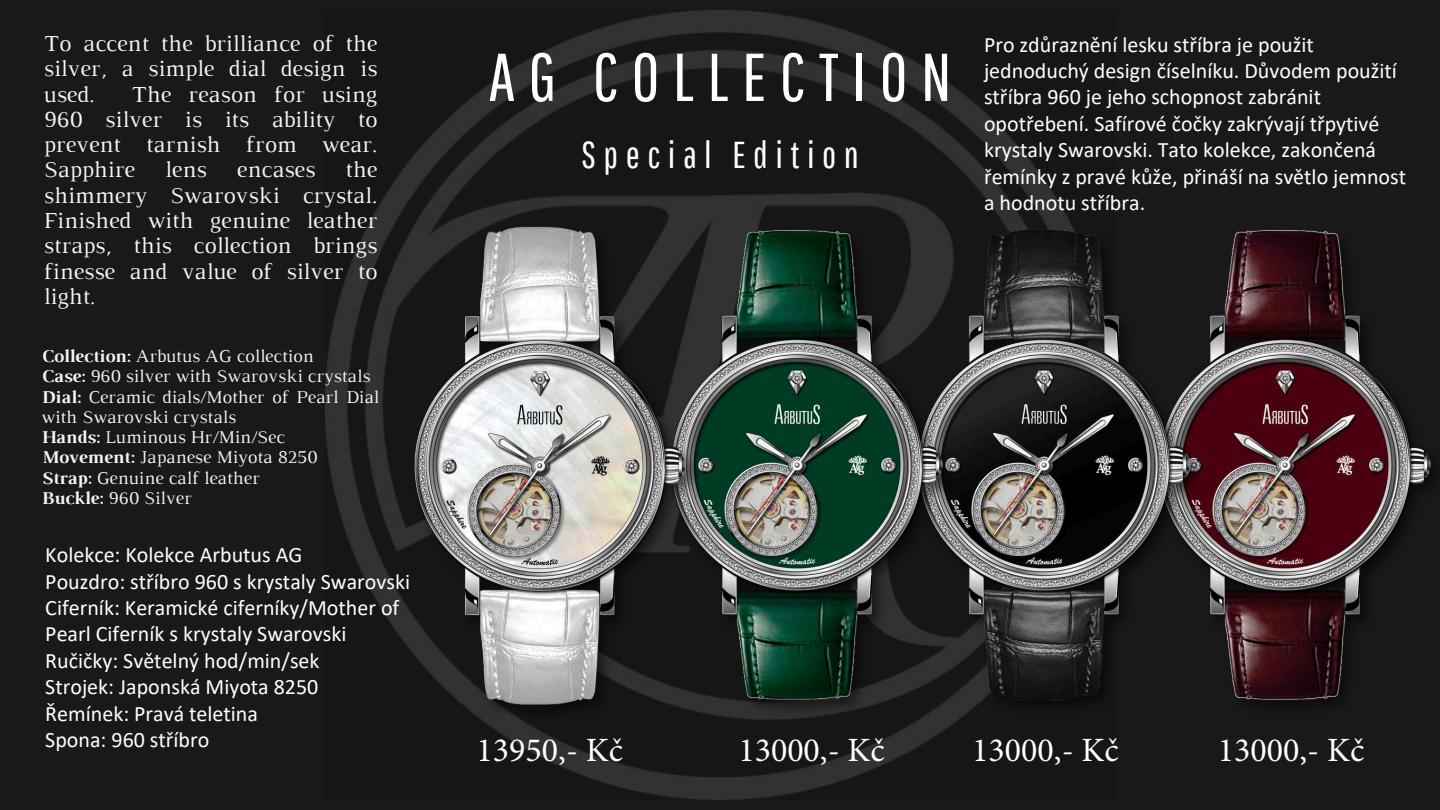
<style>
.page{position:relative;width:1440px;height:810px;background:#191919}
.page>*{position:absolute;margin:0;border:0;box-sizing:border-box;transform-origin:0 0}
.t1{font:67.5px "Pathway Gothic One";letter-spacing:.2em;color:#fff}
.t2{font:37.5px "Pathway Gothic One";letter-spacing:.2em;color:#fff}
.t3{font:34px "Minion Pro";color:#fff}
.t4{font:23.4px/25.3px "Luthier";color:#f6f5f1;text-align:justify}
.t5{font:22px/26.4px "Calibri";color:#fff}
.t6{font:18.4px/20.2px "Luthier";color:#f6f5f1}
.s1{font-weight:700}
</style>
<div class="page">
<img style="left:326px;top:11px;width:739px;height:789px">
<img style="left:1220px;top:230px;width:212px;height:473px">
<img style="left:974px;top:213px;width:246px;height:523px">
<img style="left:718px;top:213px;width:256px;height:523px">
<img style="left:382px;top:213px;width:336px;height:523px">
<p class="t4" style="left:44px;top:32px;width:335px">To accent the brilliance of the silver, a simple dial design is used.</p>
<p class="t4" style="left:44px;top:83px;width:335px;text-indent:88px">The reason for using 960 silver is its ability to prevent tarnish from wear.<br>Sapphire</p>
<p class="t4" style="left:165px;top:159px;width:43px">lens</p>
<p class="t4" style="left:237px;top:159px;width:80px">encases</p>
<p class="t4" style="left:44px;top:159px;width:335px;text-indent:302px">the shimmery Swarovski crystal.<br>Finished with genuine leather straps, this collection brings finesse and value of silver to light.</p>
<p class="t6" style="left:41px;top:347px;width:339px"><span class="s1">Collection:</span> Arbutus AG collection<br><span class="s1">Case:</span> 960 silver with Swarovski crystals<br><span class="s1">Dial:</span> Ceramic dials/Mother of Pearl Dial with Swarovski crystals<br><span class="s1">Hands:</span> Luminous Hr/Min/Sec<br><span class="s1">Movement:</span> Japanese Miyota 8250<br><span class="s1">Strap:</span> Genuine calf leather<br><span class="s1">Buckle:</span> 960 Silver</p>
<p class="t5" style="left:45px;top:541px;width:366px">Kolekce: Kolekce Arbutus AG<br>Pouzdro: stříbro 960 s krystaly Swarovski<br>Ciferník: Keramické ciferníky/Mother of<br>Pearl Ciferník s krystaly Swarovski<br>Ručičky: Světelný hod/min/sek<br>Strojek: Japonská Miyota 8250<br>Řemínek: Pravá teletina<br>Spona: 960 stříbro</p>
<h1 class="t1" style="left:489px;top:37px;width:464px">AG COLLECTION</h1>
<h2 class="t2" style="left:581px;top:132px;width:279px">Special Edition</h2>
<p class="t5" style="left:984px;top:31px;width:424px">Pro zdůraznění lesku stříbra je použit jednoduchý design číselníku. Důvodem použití stříbra 960 je jeho schopnost zabránit opotřebení. Safírové čočky zakrývají třpytivé krystaly Swarovski. Tato kolekce, zakončená řemínky z pravé kůže, přináší na světlo jemnost a hodnotu stříbra.</p>
<h3 class="t3" style="left:477px;top:727px;width:148px">13950,- Kč</h3>
<h3 class="t3" style="left:738px;top:727px;width:148px">13000,- Kč</h3>
<h3 class="t3" style="left:972px;top:727px;width:148px">13000,- Kč</h3>
<h3 class="t3" style="left:1218px;top:727px;width:148px">13000,- Kč</h3>
</div>
